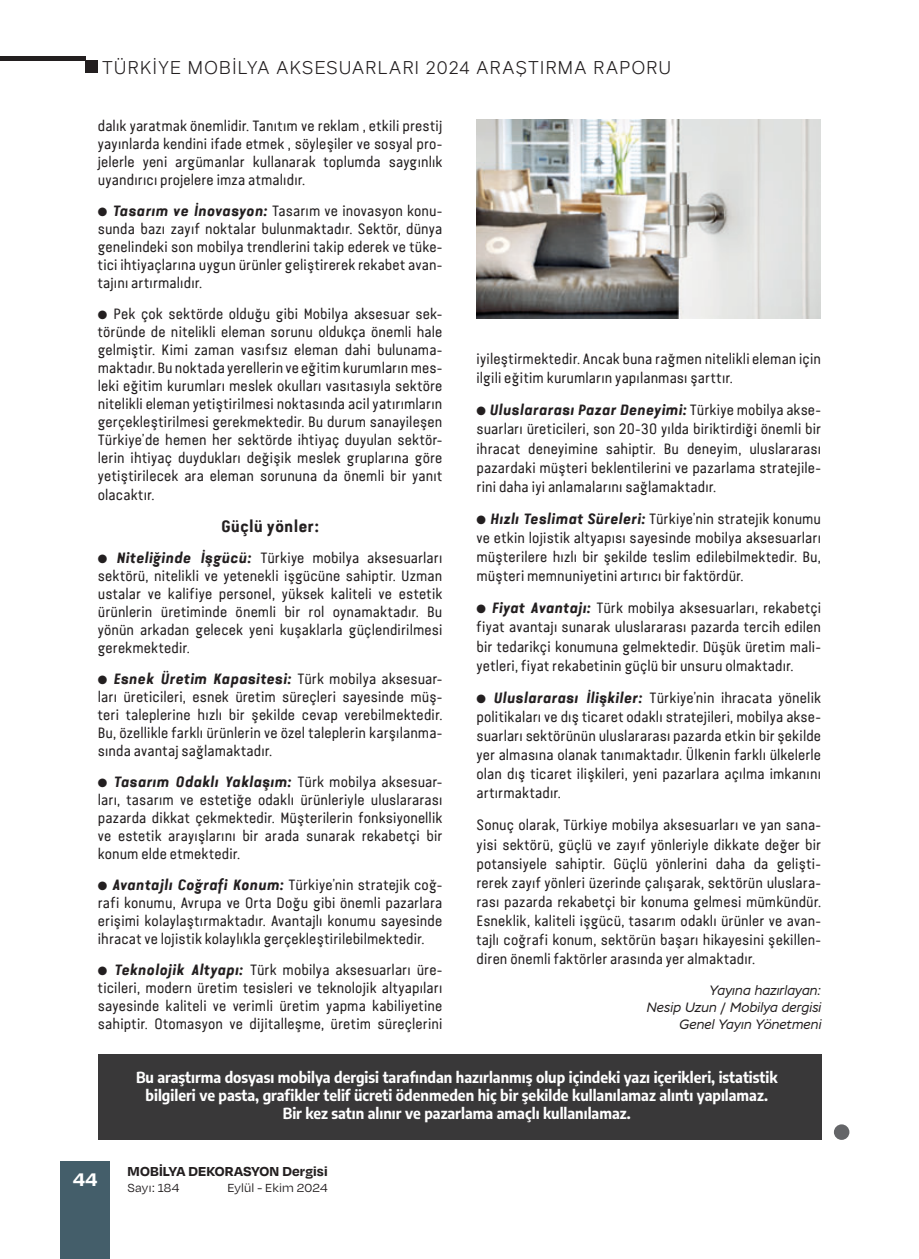
<style>
.page{position:relative;width:919px;height:1259px;background:#fff}
.page>*{position:absolute;margin:0;border:0;box-sizing:border-box;transform-origin:0 0}
.t1{font:700 21px "Degular";color:#fff}
.t2{font:300 18px "Infra";letter-spacing:.045em;color:#231f20}
.Metin_Mob{font:700 16.5px "Van Condensed Pro";letter-spacing:.005em;color:#231f20}
.Metin_Mob-2{font:15px/18px "Van Condensed Pro";letter-spacing:.01em;color:#231f20;text-align:justify}
.Kutu_Baslik_Mobi{font:700 semi-condensed 15px/18px "Encode Sans";color:#fff;text-align:center}
.t3{font:700 15px "Degular";letter-spacing:.01em;color:#231f20}
.Resimalti{font:italic 13.5px/17.4px "Stem";letter-spacing:.01em;color:#231f20;text-align:right}
.t4{font:13.5px "Degular";letter-spacing:.01em;color:#231f20}
.s1{font-weight:700;font-style:italic}
</style>
<div class="page">
<hr style="left:0;top:56px;width:85px;height:4px;background:#231f20">
<div style="left:85px;top:60px;width:13px;height:13px;background:#231f20"></div>
<div style="left:60px;top:1161px;width:50px;height:98px;background:#445e6a"></div>
<div style="left:98px;top:1054px;width:723px;height:86px;background:#393839"></div>
<img style="left:476px;top:119px;width:344px;height:199px">
<div style="left:833px;top:1124px;width:16px;height:16px;background:#646568;border-radius:50%"></div>
<p class="t2" style="left:102px;top:55px;width:570px">TÜRKİYE MOBİLYA AKSESUARLARI 2024 ARAŞTIRMA RAPORU</p>
<p class="Metin_Mob-2" style="left:98px;top:115px;width:346px">dalık yaratmak önemlidir. Tanıtım ve reklam , etkili prestij yayınlarda kendini ifade etmek , söyleşiler ve sosyal pro&shy;jelerle yeni argümanlar kullanarak toplumda saygınlık uyandırıcı projelere imza atmalıdır.</p>
<p class="Metin_Mob-2" style="left:98px;top:200px;width:346px">● <span class="s1">Tasarım ve İnovasyon:</span> Tasarım ve inovasyon konu&shy;sunda bazı zayıf noktalar bulunmaktadır. Sektör, dünya genelindeki son mobilya trendlerini takip ederek ve tüke&shy;tici ihtiyaçlarına uygun ürünler geliştirerek rekabet avan&shy;tajını artırmalıdır.</p>
<p class="Metin_Mob-2" style="left:98px;top:303px;width:346px">● Pek çok sektörde olduğu gibi Mobilya aksesuar sek&shy;töründe de nitelikli eleman sorunu oldukça önemli hale gelmiştir. Kimi zaman vasıfsız eleman dahi bulunama&shy;maktadır. Bu noktada yerellerin ve eğitim kurumların mes&shy;leki eğitim kurumları meslek okulları vasıtasıyla sektöre nitelikli eleman yetiştirilmesi noktasında acil yatırımların gerçekleştirilmesi gerekmektedir. Bu durum sanayileşen Türkiye’de hemen her sektörde ihtiyaç duyulan sektör&shy;lerin ihtiyaç duydukları değişik meslek gruplarına göre yetiştirilecek ara eleman sorununa da önemli bir yanıt olacaktır.</p>
<p class="Metin_Mob" style="left:221px;top:513px;width:100px">Güçlü yönler:</p>
<p class="Metin_Mob-2" style="left:98px;top:547px;width:346px">● <span class="s1">Niteliğinde İşgücü:</span> Türkiye mobilya aksesuarları sektörü, nitelikli ve yetenekli işgücüne sahiptir. Uzman ustalar ve kalifiye personel, yüksek kaliteli ve estetik ürünlerin üretiminde önemli bir rol oynamaktadır. Bu yönün arkadan gelecek yeni kuşaklarla güçlendirilmesi gerekmektedir.</p>
<p class="Metin_Mob-2" style="left:98px;top:669px;width:346px">● <span class="s1">Esnek Üretim Kapasitesi:</span> Türk mobilya aksesuar&shy;ları üreticileri, esnek üretim süreçleri sayesinde müş&shy;teri taleplerine hızlı bir şekilde cevap verebilmektedir.<br>Bu, özellikle farklı ürünlerin ve özel taleplerin karşılanma&shy;sında avantaj sağlamaktadır.</p>
<p class="Metin_Mob-2" style="left:98px;top:772px;width:346px">● <span class="s1">Tasarım Odaklı Yaklaşım:</span> Türk mobilya aksesuar&shy;ları, tasarım ve estetiğe odaklı ürünleriyle uluslararası pazarda dikkat çekmektedir. Müşterilerin fonksiyonellik ve estetik arayışlarını bir arada sunarak rekabetçi bir konum elde etmektedir.</p>
<p class="Metin_Mob-2" style="left:98px;top:875px;width:346px">● <span class="s1">Avantajlı Coğrafi Konum:</span> Türkiye’nin stratejik coğ&shy;rafi konumu, Avrupa ve Orta Doğu gibi önemli pazarlara erişimi kolaylaştırmaktadır. Avantajlı konumu sayesinde ihracat ve lojistik kolaylıkla gerçekleştirilebilmektedir.</p>
<p class="Metin_Mob-2" style="left:98px;top:960px;width:346px">● <span class="s1">Teknolojik Altyapı:</span> Türk mobilya aksesuarları üre&shy;ticileri, modern üretim tesisleri ve teknolojik altyapıları sayesinde kaliteli ve verimli üretim yapma kabiliyetine sahiptir. Otomasyon ve dijitalleşme, üretim süreçlerini</p>
<p class="Metin_Mob-2" style="left:476px;top:348px;width:346px;line-height:19.2px">iyileştirmektedir. Ancak buna rağmen nitelikli eleman için ilgili eğitim kurumların yapılanması şarttır.</p>
<p class="Metin_Mob-2" style="left:476px;top:399px;width:346px;line-height:19.2px">● <span class="s1">Uluslararası Pazar Deneyimi:</span> Türkiye mobilya akse&shy;suarları üreticileri, son 20-30 yılda biriktirdiği önemli bir ihracat deneyimine sahiptir. Bu deneyim, uluslararası pazardaki müşteri beklentilerini ve pazarlama stratejile&shy;rini daha iyi anlamalarını sağlamaktadır.</p>
<p class="Metin_Mob-2" style="left:476px;top:508px;width:346px;line-height:19.2px">● <span class="s1">Hızlı Teslimat Süreleri:</span> Türkiye’nin stratejik konumu ve etkin lojistik altyapısı sayesinde mobilya aksesuarları müşterilere hızlı bir şekilde teslim edilebilmektedir. Bu, müşteri memnuniyetini artırıcı bir faktördür.</p>
<p class="Metin_Mob-2" style="left:476px;top:597px;width:346px;line-height:19.2px">● <span class="s1">Fiyat Avantajı:</span> Türk mobilya aksesuarları, rekabetçi fiyat avantajı sunarak uluslararası pazarda tercih edilen bir tedarikçi konumuna gelmektedir. Düşük üretim mali&shy;yetleri, fiyat rekabetinin güçlü bir unsuru olmaktadır.</p>
<p class="Metin_Mob-2" style="left:476px;top:687px;width:346px;line-height:19.2px">● <span class="s1">Uluslararası İlişkiler:</span> Türkiye’nin ihracata yönelik politikaları ve dış ticaret odaklı stratejileri, mobilya akse&shy;suarları sektörünün uluslararası pazarda etkin bir şekilde yer almasına olanak tanımaktadır. Ülkenin farklı ülkelerle olan dış ticaret ilişkileri, yeni pazarlara açılma imkanını artırmaktadır.</p>
<p class="Metin_Mob-2" style="left:476px;top:814px;width:346px;line-height:19.2px">Sonuç olarak, Türkiye mobilya aksesuarları ve yan sana&shy;yisi sektörü, güçlü ve zayıf yönleriyle dikkate değer bir potansiyele sahiptir. Güçlü yönlerini daha da gelişti&shy;rerek zayıf yönleri üzerinde çalışarak, sektörün uluslara&shy;rası pazarda rekabetçi bir konuma gelmesi mümkündür.<br>Esneklik, kaliteli işgücü, tasarım odaklı ürünler ve avan&shy;tajlı coğrafi konum, sektörün başarı hikayesini şekillen&shy;diren önemli faktörler arasında yer almaktadır.</p>
<p class="Resimalti" style="left:646px;top:981px;width:176px">Yayına hazırlayan:<br>Nesip Uzun / Mobilya dergisi<br>Genel Yayın Yönetmeni</p>
<p class="Kutu_Baslik_Mobi" style="left:136px;top:1067px;width:643px">Bu araştırma dosyası mobilya dergisi tarafından hazırlanmış olup içindeki yazı içerikleri, istatistik bilgileri ve pasta, grafikler telif ücreti ödenmeden hiç bir şekilde kullanılamaz alıntı yapılamaz.<br>Bir kez satın alınır ve pazarlama amaçlı kullanılamaz.</p>
<p class="t1" style="left:73px;top:1166px;width:26px">44</p>
<p class="t3" style="left:128px;top:1161px;width:201px">MOBİLYA DEKORASYON Dergisi</p>
<p class="t4" style="left:128px;top:1179px;width:53px">Sayı: 184</p>
<p class="t4" style="left:227px;top:1179px;width:101px">Eylül - Ekim 2024</p>
</div>
